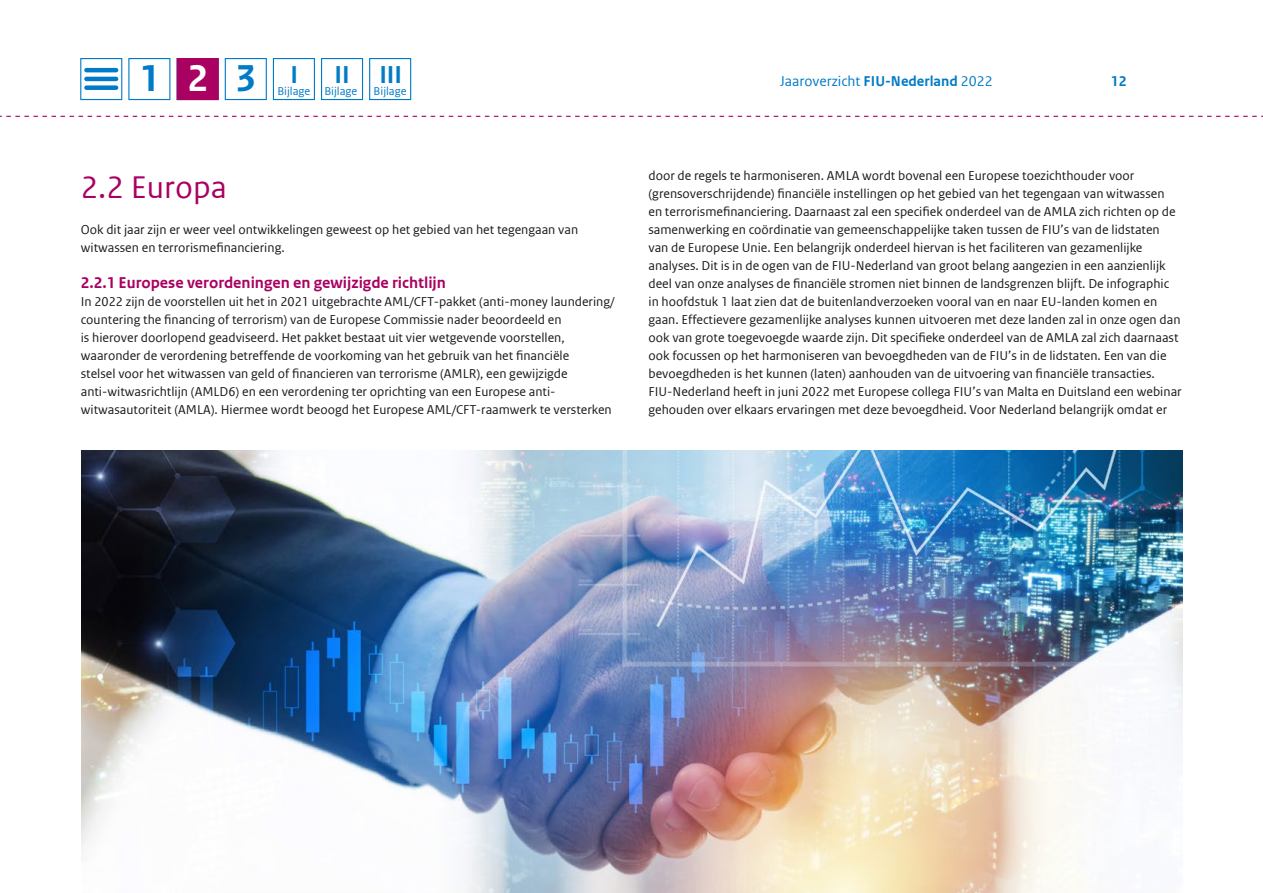
<style>
.page{position:relative;width:1263px;height:893px;background:#fff}
.page>*{position:absolute;margin:0;border:0;box-sizing:border-box;transform-origin:0 0}
.t1{font:700 39.45px "Rijksoverheid Sans Text";color:#007bc7}
.t2{font:700 39.45px "Rijksoverheid Sans Text";color:#fff}
.FIU_Brood{font:33px "Rijksoverheid Sans Web Text";color:#a90061}
.t3{font:700 25.8px "Rijksoverheid Sans Text";color:#007bc7}
.FIU_Sub-paragraph{font:700 16.5px "Rijksoverheid Sans Web Text";color:#a90061}
.t4{font:15px "Rijksoverheid Sans Web Text";color:#007bc7}
.t5{font:700 15px "Rijksoverheid Sans Web Text";color:#007bc7}
.FIU_Brood-2{font:13.5px/18px "Rijksoverheid Sans Web Text";color:#1a171c}
.t6{font:12px "Rijksoverheid Sans Web Text";color:#007bc7}
.s1{font-weight:700}
</style>
<div class="page">
<svg style="left:80px;top:58px;width:42px;height:42px"></svg>
<hr style="left:86px;top:68px;width:30px;height:4px;background:#007bc7">
<hr style="left:86px;top:77px;width:30px;height:4px;background:#007bc7">
<div style="left:86px;top:85px;width:30px;height:5px;background:#007bc7"></div>
<svg style="left:0;top:116px;width:1263px;height:1px"></svg>
<div style="left:128px;top:58px;width:42px;height:42px;background:#fff;border:1px solid #007bc7"></div>
<div style="left:225px;top:58px;width:42px;height:42px;background:#fff;border:1px solid #007bc7"></div>
<div style="left:273px;top:58px;width:42px;height:42px;background:#fff;border:1px solid #007bc7"></div>
<div style="left:321px;top:58px;width:42px;height:42px;background:#fff;border:1px solid #007bc7"></div>
<div style="left:369px;top:58px;width:42px;height:42px;background:#fff;border:1px solid #007bc7"></div>
<div style="left:177px;top:58px;width:42px;height:42px;background:#a90061;border:1px solid #a90061"></div>
<img style="left:81px;top:450px;width:1101px;height:443px">
<h1 class="t1" style="left:140px;top:56px;width:22px">1</h1>
<h1 class="t1" style="left:235px;top:56px;width:64px">3 <sup>I</sup></h1>
<p class="t4" style="left:780px;top:72px;width:214px">Jaaroverzicht <span class="s1">FIU-Nederland</span> 2022</p>
<p class="t5" style="left:1111px;top:72px;width:17px">12</p>
<h1 class="t2" style="left:187px;top:56px;width:22px">2</h1>
<h3 class="t3" style="left:334px;top:60px;width:17px">II</h3>
<p class="t6" style="left:324px;top:84px;width:34px">Bijlage</p>
<h3 class="t3" style="left:379px;top:60px;width:24px">III</h3>
<p class="t6" style="left:277px;top:84px;width:34px">Bijlage</p>
<p class="t6" style="left:374px;top:84px;width:34px">Bijlage</p>
<p class="FIU_Brood" style="left:81px;top:168px;width:147px">2.2 Europa</p>
<p class="FIU_Brood-2" style="left:81px;top:221px;width:499px">Ook dit jaar zijn er weer veel ontwikkelingen geweest op het gebied van het tegengaan van witwassen en terrorismefinanciering.</p>
<p class="FIU_Sub-paragraph" style="left:81px;top:273px;width:367px">2.2.1 Europese verordeningen en gewijzigde richtlijn</p>
<p class="FIU_Brood-2" style="left:81px;top:293px;width:535px">In 2022 zijn de voorstellen uit het in 2021 uitgebrachte AML/CFT-pakket (anti-money laundering/ countering the financing of terrorism) van de Europese Commissie nader beoordeeld en<br>is hierover doorlopend geadviseerd. Het pakket bestaat uit vier wetgevende voorstellen, waaronder de verordening betreffende de voorkoming van het gebruik van het financiële<br>stelsel voor het witwassen van geld of financieren van terrorisme (AMLR), een gewijzigde anti-witwasrichtlijn (AMLD6) en een verordening ter oprichting van een Europese anti&shy;witwasautoriteit (AMLA). Hiermee wordt beoogd het Europese AML/CFT-raamwerk te versterken</p>
<p class="FIU_Brood-2" style="left:648px;top:167px;width:535px">door de regels te harmoniseren. AMLA wordt bovenal een Europese toezichthouder voor (grensoverschrijdende) financiële instellingen op het gebied van het tegengaan van witwassen<br>en terrorismefinanciering. Daarnaast zal een specifiek onderdeel van de AMLA zich richten op de samenwerking en coördinatie van gemeenschappelijke taken tussen de FIU’s van de lidstaten van de Europese Unie. Een belangrijk onderdeel hiervan is het faciliteren van gezamenlijke analyses. Dit is in de ogen van de FIU-Nederland van groot belang aangezien in een aanzienlijk deel van onze analyses de financiële stromen niet binnen de landsgrenzen blijft. De infographic in hoofdstuk 1 laat zien dat de buitenlandverzoeken vooral van en naar EU-landen komen en gaan. Effectievere gezamenlijke analyses kunnen uitvoeren met deze landen zal in onze ogen dan ook van grote toegevoegde waarde zijn. Dit specifieke onderdeel van de AMLA zal zich daarnaast ook focussen op het harmoniseren van bevoegdheden van de FIU’s in de lidstaten. Een van die bevoegdheden is het kunnen (laten) aanhouden van de uitvoering van financiële transacties.<br>FIU-Nederland heeft in juni 2022 met Europese collega FIU’s van Malta en Duitsland een webinar gehouden over elkaars ervaringen met deze bevoegdheid. Voor Nederland belangrijk omdat er</p>
</div>
